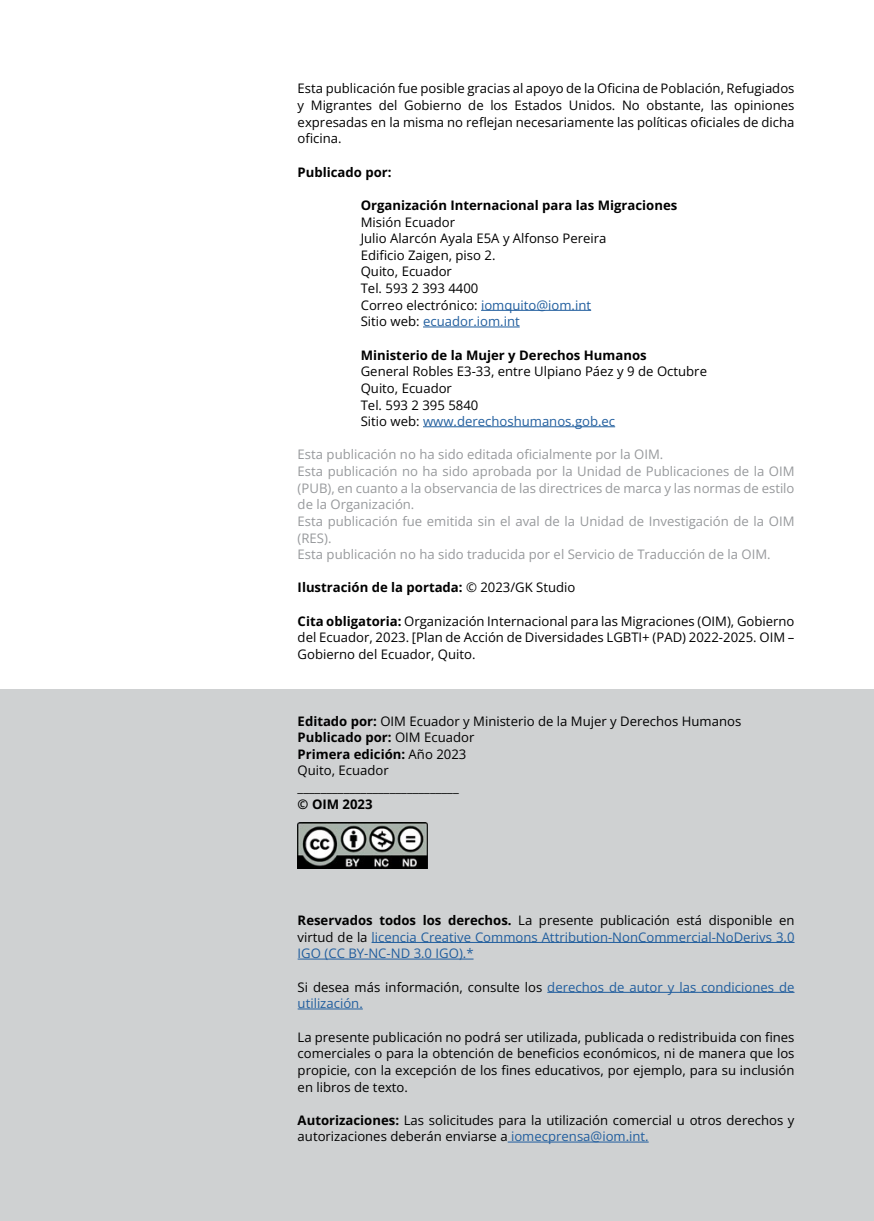
<style>
.page{position:relative;width:874px;height:1221px;background:#fff}
.page>*{position:absolute;margin:0;border:0;box-sizing:border-box;transform-origin:0 0}
.Párrafo_de_texto{font:13.12px/16.6px "Open Sans";color:#000;text-align:justify}
.Párrafo_de_texto-2{font:13.12px/16.6px "Open Sans";color:#97999c;text-align:justify}
.Párrafo_de_texto-3{font:13.12px/16.6px "Open Sans";color:#215e9e;text-align:justify}
.Párrafo_de_texto-4{font:700 13.12px "Open Sans";color:#000}
.s1{color:#215e9e}
.s2{color:#000}
.s3{font-weight:400}
.s4{font-weight:700}
.s5{font-weight:700;color:#000}
</style>
<div class="page">
<div style="left:0;top:690px;width:873px;height:530px;background:#cfd1d2"></div>
<hr style="left:481px;top:310px;width:110px;height:1px;background:#215e9e">
<hr style="left:423px;top:326px;width:96px;height:1px;background:#215e9e">
<hr style="left:423px;top:426px;width:192px;height:1px;background:#215e9e">
<hr style="left:371px;top:942px;width:423px;height:1px;background:#215e9e">
<hr style="left:297px;top:958px;width:176px;height:1px;background:#215e9e">
<hr style="left:547px;top:991px;width:247px;height:1px;background:#215e9e">
<hr style="left:297px;top:1008px;width:65px;height:1px;background:#215e9e">
<hr style="left:507px;top:1141px;width:141px;height:1px;background:#215e9e">
<img style="left:297px;top:822px;width:130px;height:46px">
<p class="Párrafo_de_texto" style="left:297px;top:80px;width:498px">Esta publicación fue posible gracias al apoyo de la Oficina de Población, Refugiados y Migrantes del Gobierno de los Estados Unidos. No obstante, las opiniones expresadas en la misma no reflejan necesariamente las políticas oficiales de dicha oficina.</p>
<p class="Párrafo_de_texto-4" style="left:297px;top:163px;width:95px">Publicado por:</p>
<p class="Párrafo_de_texto-4" style="left:360px;top:196px;width:318px">Organización Internacional para las Migraciones</p>
<p class="Párrafo_de_texto" style="left:360px;top:213px;width:96px">Misión Ecuador</p>
<p class="Párrafo_de_texto" style="left:360px;top:230px;width:247px">Julio Alarcón Ayala E5A y Alfonso Pereira</p>
<p class="Párrafo_de_texto" style="left:360px;top:246px;width:136px">Edificio Zaigen, piso 2.</p>
<p class="Párrafo_de_texto" style="left:360px;top:263px;width:93px">Quito, Ecuador</p>
<p class="Párrafo_de_texto" style="left:360px;top:279px;width:119px">Tel. 593 2 393 4400</p>
<p class="Párrafo_de_texto" style="left:360px;top:296px;width:232px">Correo electrónico: <span class="s1">iomquito@iom.int</span></p>
<p class="Párrafo_de_texto-3" style="left:360px;top:313px;width:160px"><span class="s2">Sitio web:</span> ecuador.iom.int</p>
<p class="Párrafo_de_texto-4" style="left:360px;top:346px;width:287px">Ministerio de la Mujer y Derechos Humanos</p>
<p class="Párrafo_de_texto" style="left:360px;top:363px;width:347px">General Robles E3-33, entre Ulpiano Páez y 9 de Octubre</p>
<p class="Párrafo_de_texto" style="left:360px;top:379px;width:93px">Quito, Ecuador</p>
<p class="Párrafo_de_texto" style="left:360px;top:396px;width:119px">Tel. 593 2 395 5840</p>
<p class="Párrafo_de_texto-3" style="left:360px;top:412px;width:256px"><span class="s2">Sitio web:</span> www.derechoshumanos.gob.ec</p>
<p class="Párrafo_de_texto-2" style="left:297px;top:446px;width:367px">Esta publicación no ha sido editada oficialmente por la OIM.</p>
<p class="Párrafo_de_texto-2" style="left:297px;top:462px;width:498px">Esta publicación no ha sido aprobada por la Unidad de Publicaciones de la OIM (PUB), en cuanto a la observancia de las directrices de marca y las normas de estilo de la Organización.</p>
<p class="Párrafo_de_texto-2" style="left:297px;top:512px;width:498px">Esta publicación fue emitida sin el aval de la Unidad de Investigación de la OIM (RES).</p>
<p class="Párrafo_de_texto-2" style="left:297px;top:545px;width:474px">Esta publicación no ha sido traducida por el Servicio de Traducción de la OIM.</p>
<p class="Párrafo_de_texto-4" style="left:297px;top:578px;width:279px">Ilustración de la portada: <span class="s3">© 2023/GK Studio</span></p>
<p class="Párrafo_de_texto" style="left:297px;top:612px;width:498px"><span class="s4">Cita obligatoria:</span> Organización Internacional para las Migraciones (OIM), Gobierno del Ecuador, 2023. [Plan de Acción de Diversidades LGBTI+ (PAD) 2022-2025. OIM – Gobierno del Ecuador, Quito.</p>
<p class="Párrafo_de_texto" style="left:297px;top:712px;width:445px"><span class="s4">Editado por:</span> OIM Ecuador y Ministerio de la Mujer y Derechos Humanos</p>
<p class="Párrafo_de_texto-4" style="left:297px;top:728px;width:178px">Publicado por: <span class="s3">OIM Ecuador</span></p>
<p class="Párrafo_de_texto-4" style="left:297px;top:745px;width:170px">Primera edición: <span class="s3">Año 2023</span></p>
<p class="Párrafo_de_texto" style="left:297px;top:762px;width:93px">Quito, Ecuador</p>
<p class="Párrafo_de_texto" style="left:297px;top:778px;width:162px">____________________________</p>
<p class="Párrafo_de_texto-4" style="left:297px;top:795px;width:76px">© OIM 2023</p>
<p class="Párrafo_de_texto-3" style="left:297px;top:911px;width:498px"><span class="s5">Reservados todos los derechos.</span> <span class="s2">La presente publicación está disponible en virtud de la</span> licencia Creative Commons Attribution-NonCommercial-NoDerivs 3.0<br>IGO (CC BY-NC-ND 3.0 IGO).*</p>
<p class="Párrafo_de_texto-3" style="left:297px;top:978px;width:498px"><span class="s2">Si desea más información, consulte los</span> derechos de autor y las condiciones de utilización.</p>
<p class="Párrafo_de_texto" style="left:297px;top:1028px;width:498px">La presente publicación no podrá ser utilizada, publicada o redistribuida con fines comerciales o para la obtención de beneficios económicos, ni de manera que los propicie, con la excepción de los fines educativos, por ejemplo, para su inclusión en libros de texto.</p>
<p class="Párrafo_de_texto" style="left:297px;top:1111px;width:498px"><span class="s4">Autorizaciones:</span> Las solicitudes para la utilización comercial u otros derechos y autorizaciones deberán enviarse a <span class="s1">iomecprensa@iom.int.</span></p>
</div>
